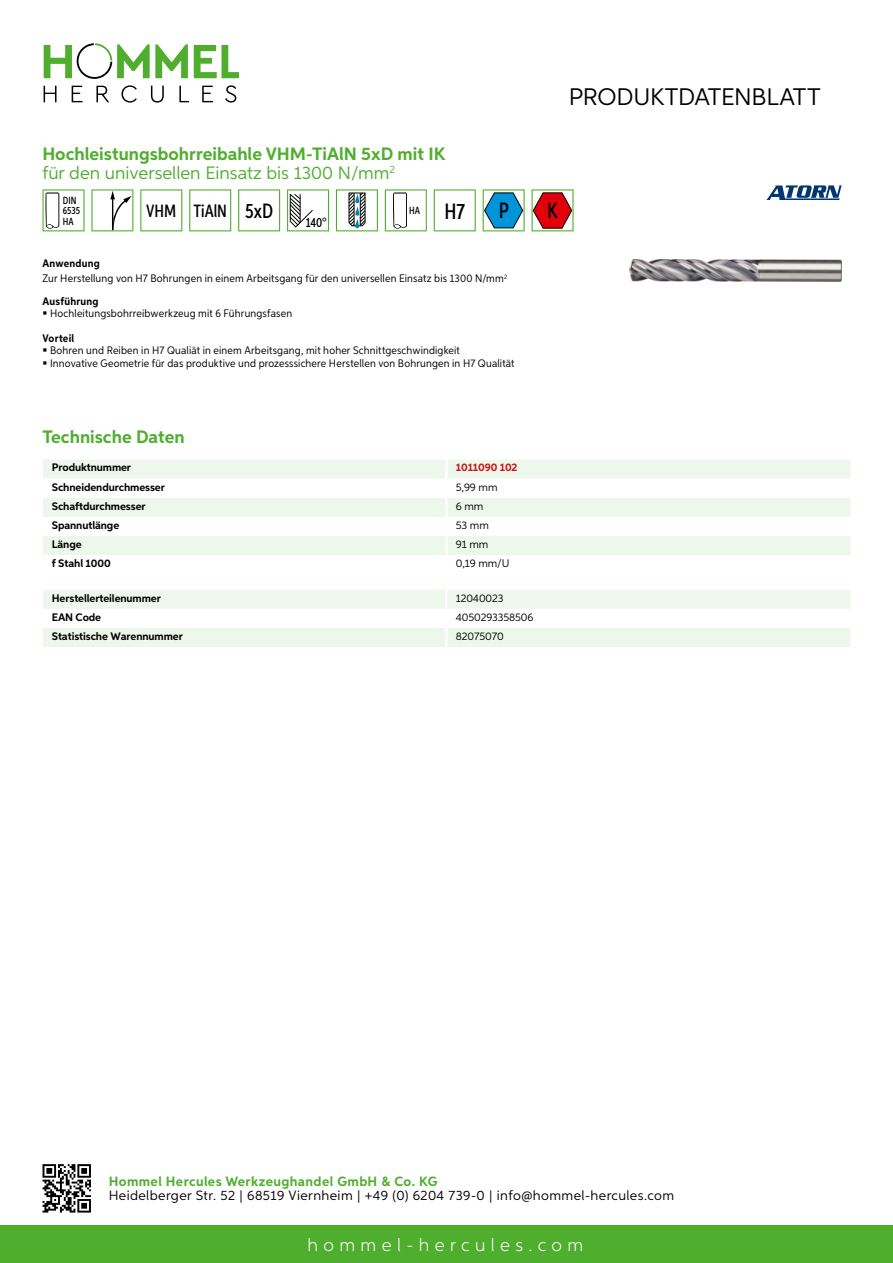
<style>
.page{position:relative;width:893px;height:1263px;background:#fff}
.page>*{position:absolute;margin:0;border:0;box-sizing:border-box;transform-origin:0 0}
.t1{font:24px "Aspira";letter-spacing:-.01em;color:#000}
.t2{font:500 22.2px "Aspira XX Nar";color:#000}
.t3{font:700 18px/19.8px "Aspira";color:#50ae2f}
.t4{font:300 18px "Aspira";letter-spacing:.3em;color:#fff}
.t5{font:500 17.85px "Aspira XX Nar";color:#000}
.t6{font:13.5px "Aspira";letter-spacing:.03em;color:#000}
.t7{font:700 13.5px "Aspira";letter-spacing:.03em;color:#50ae2f}
.t8{font:500 13.35px "Aspira XX Nar";color:#000}
.t9{font:10.95px/15.1px "Aspira Nar";letter-spacing:.015em;color:#000}
.t10{font:700 10.95px "Aspira";letter-spacing:-.01em;color:#000}
.t11{font:10.95px "Aspira";letter-spacing:-.01em;color:#000}
.t12{font:700 10.95px "Aspira Nar";letter-spacing:.02em;color:#000}
.t13{font:700 10.95px "Aspira";letter-spacing:-.01em;color:#cd1013}
.t14{font:500 10.35px/10.4px "Aspira XX Nar";color:#000}
.s1{font-weight:400}
.s2{font-size:20.7px}
.s3{font-size:22.2px}
.s4{font-weight:700}
</style>
<div class="page">
<div style="left:0;top:1226px;width:893px;height:37px;background:#50ae2f"></div>
<svg style="left:43px;top:1164px;width:48px;height:48px"></svg>
<svg style="left:194px;top:45px;width:45px;height:33px"></svg>
<svg style="left:44px;top:43px;width:144px;height:36px"></svg>
<svg style="left:44px;top:86px;width:13px;height:16px"></svg>
<svg style="left:72px;top:86px;width:10px;height:16px"></svg>
<svg style="left:96px;top:86px;width:13px;height:16px"></svg>
<svg style="left:121px;top:85px;width:16px;height:18px"></svg>
<svg style="left:151px;top:86px;width:13px;height:17px"></svg>
<svg style="left:179px;top:86px;width:10px;height:16px"></svg>
<svg style="left:202px;top:86px;width:11px;height:16px"></svg>
<svg style="left:225px;top:85px;width:11px;height:18px"></svg>
<div style="left:43px;top:460px;width:807px;height:18px;background:#eef7eb"></div>
<svg style="left:43px;top:498px;width:807px;height:57px;fill:#eef7eb"></svg>
<hr style="left:445px;top:459px;width:3px;height:20px;background:#fff">
<hr style="left:445px;top:498px;width:3px;height:19px;background:#fff">
<hr style="left:445px;top:517px;width:3px;height:19px;background:#fff">
<hr style="left:445px;top:536px;width:3px;height:19px;background:#fff">
<svg style="left:43px;top:590px;width:807px;height:57px"></svg>
<hr style="left:445px;top:628px;width:3px;height:19px;background:#fff">
<svg style="left:43px;top:189px;width:42px;height:42px"></svg>
<svg style="left:91px;top:189px;width:42px;height:42px"></svg>
<svg style="left:140px;top:189px;width:42px;height:42px"></svg>
<svg style="left:189px;top:189px;width:42px;height:42px"></svg>
<svg style="left:238px;top:189px;width:42px;height:42px"></svg>
<svg style="left:287px;top:189px;width:42px;height:42px"></svg>
<svg style="left:336px;top:189px;width:42px;height:42px"></svg>
<svg style="left:385px;top:189px;width:42px;height:42px"></svg>
<svg style="left:434px;top:189px;width:42px;height:42px"></svg>
<svg style="left:483px;top:189px;width:42px;height:42px"></svg>
<svg style="left:532px;top:189px;width:42px;height:42px"></svg>
<img style="left:629px;top:259px;width:213px;height:22px">
<svg style="left:766px;top:185px;width:76px;height:15px"></svg>
<h1 class="t1" style="left:569px;top:82px;width:253px">Produktdatenblatt</h1>
<h3 class="t3" style="left:43px;top:144px;width:404px">Hochleistungsbohrreibahle VHM-TiAlN 5xD mit IK <span class="s1">für den universellen Einsatz bis 1300 N/mm</span><sup>2</sup></h3>
<p class="t14" style="left:63px;top:195px;width:19px">DIN<br>6535<br>HA</p>
<h3 class="t5" style="left:146px;top:200px;width:128px">VHM TiAlN <span class="s2">5xD</span></h3>
<p class="t8" style="left:306px;top:215px;width:22px">140°</p>
<p class="t14" style="left:409px;top:205px;width:58px">HA <span class="s3">H7</span></p>
<h2 class="t2" style="left:499px;top:197px;width:12px">P</h2>
<h2 class="t2" style="left:547px;top:197px;width:12px">K</h2>
<p class="t9" style="left:43px;top:256px;width:466px"><span class="s4">Anwendung<br></span>Zur Herstellung von H7 Bohrungen in einem Arbeitsgang für den universellen Einsatz bis 1300 N/mm<sup>2</sup></p>
<p class="t12" style="left:43px;top:294px;width:58px">Ausführung</p>
<p class="t9" style="left:50px;top:306px;width:244px">Hochleitungsbohrreibwerkzeug mit 6 Führungsfasen</p>
<p class="t12" style="left:43px;top:331px;width:33px">Vorteil</p>
<p class="t9" style="left:50px;top:344px;width:466px;line-height:12.8px">Bohren und Reiben in H7 Qualiät in einem Arbeitsgang, mit hoher Schnittgeschwindigkeit<br>Innovative Geometrie für das produktive und prozesssichere Herstellen von Bohrungen in H7 Qualität</p>
<h3 class="t3" style="left:43px;top:427px;width:144px">Technische Daten</h3>
<p class="t10" style="left:52px;top:461px;width:81px">Produktnummer</p>
<p class="t13" style="left:456px;top:461px;width:63px">1011090 102</p>
<p class="t10" style="left:52px;top:480px;width:115px">Schneidendurchmesser</p>
<p class="t11" style="left:456px;top:480px;width:43px">5,99 mm</p>
<p class="t10" style="left:52px;top:499px;width:95px">Schaftdurchmesser</p>
<p class="t11" style="left:456px;top:499px;width:29px">6 mm</p>
<p class="t10" style="left:52px;top:518px;width:69px">Spannutlänge</p>
<p class="t11" style="left:456px;top:518px;width:35px">53 mm</p>
<p class="t10" style="left:52px;top:537px;width:31px">Länge</p>
<p class="t11" style="left:456px;top:537px;width:34px">91 mm</p>
<p class="t10" style="left:52px;top:557px;width:60px">f Stahl 1000</p>
<p class="t11" style="left:456px;top:557px;width:53px">0,19 mm/U</p>
<p class="t10" style="left:52px;top:591px;width:111px">Herstellerteilenummer</p>
<p class="t11" style="left:456px;top:591px;width:49px">12040023</p>
<p class="t10" style="left:52px;top:610px;width:51px">EAN Code</p>
<p class="t11" style="left:456px;top:610px;width:79px">4050293358506</p>
<p class="t10" style="left:52px;top:629px;width:132px">Statistische Warennummer</p>
<p class="t11" style="left:456px;top:629px;width:49px">82075070</p>
<p class="t7" style="left:109px;top:1172px;width:330px">Hommel Hercules Werkzeughandel GmbH &amp; Co. KG</p>
<p class="t6" style="left:109px;top:1187px;width:567px">Heidelberger Str. 52 | 68519 Viernheim | +49 (0) 6204 739-0 | info@hommel-hercules.com</p>
<h3 class="t4" style="left:307px;top:1234px;width:277px">hommel-hercules.com</h3>
</div>
